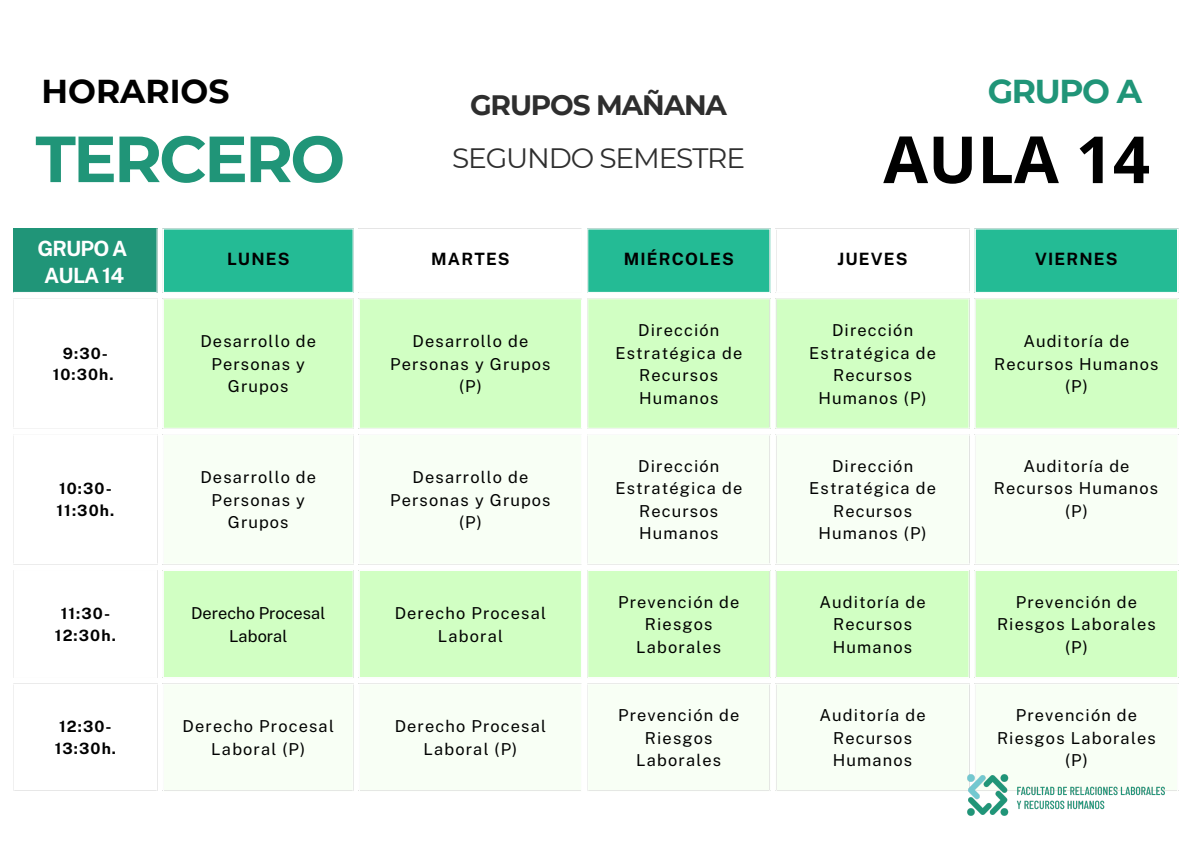
<style>
.page{position:relative;width:1191px;height:843px;background:#fff}
.page>*{position:absolute;margin:0;border:0;box-sizing:border-box;transform-origin:0 0}
.t1{font:700 65px "Montserrat";letter-spacing:-.04em;color:#209578}
.t2{font:700 65px "Open Sans";color:#000}
.t3{font:700 33px "Montserrat";color:#000}
.t4{font:700 33px "Montserrat";letter-spacing:-.04em;color:#209578}
.t5{font:28px "Montserrat";letter-spacing:-.04em;color:#2e2e2e}
.t6{font:700 28px "Montserrat";letter-spacing:-.04em;color:#2e2e2e}
.t7{font:700 21px "Public Sans";letter-spacing:-.04em;color:#fff}
.t8{font:700 17px "Public Sans";letter-spacing:.07em;color:#000}
.t9{font:16.4px/22.5px "Public Sans";letter-spacing:.07em;color:#000;text-align:center}
.t10{font:16.4px/22.5px "Public Sans";color:#000;text-align:center}
.t11{font:700 15.6px/21.8px "Public Sans";letter-spacing:.07em;color:#000;text-align:center}
</style>
<div class="page">
<div style="left:13px;top:228px;width:145px;height:65px;background:#209578"></div>
<svg style="left:164px;top:228px;width:1012px;height:65px;fill:#24bb95"></svg>
<div style="left:163px;top:298px;width:1014px;height:131px;background:#d1ffc3"></div>
<svg style="left:163px;top:434px;width:1014px;height:357px;fill:#f8fff5"></svg>
<hr style="left:13px;top:292px;width:143px;height:1px;background:#fff">
<hr style="left:163px;top:299px;width:1px;height:128px;background:#fff">
<hr style="left:352px;top:299px;width:1px;height:128px;background:#fff">
<hr style="left:163px;top:427px;width:190px;height:1px;background:#fff">
<hr style="left:359px;top:299px;width:1px;height:128px;background:#fff">
<hr style="left:581px;top:299px;width:1px;height:128px;background:#fff">
<hr style="left:359px;top:427px;width:223px;height:1px;background:#fff">
<hr style="left:587px;top:299px;width:1px;height:128px;background:#fff">
<hr style="left:769px;top:299px;width:1px;height:128px;background:#fff">
<hr style="left:587px;top:427px;width:183px;height:1px;background:#fff">
<hr style="left:775px;top:299px;width:1px;height:128px;background:#fff">
<hr style="left:968px;top:299px;width:1px;height:128px;background:#fff">
<hr style="left:775px;top:427px;width:194px;height:1px;background:#fff">
<hr style="left:974px;top:299px;width:1px;height:128px;background:#fff">
<hr style="left:1176px;top:299px;width:1px;height:128px;background:#fff">
<hr style="left:974px;top:427px;width:203px;height:1px;background:#fff">
<hr style="left:163px;top:435px;width:1px;height:128px;background:#fff">
<hr style="left:352px;top:435px;width:1px;height:128px;background:#fff">
<hr style="left:163px;top:434px;width:190px;height:1px;background:#fff">
<hr style="left:163px;top:563px;width:190px;height:1px;background:#fff">
<hr style="left:359px;top:435px;width:1px;height:128px;background:#fff">
<hr style="left:581px;top:435px;width:1px;height:128px;background:#fff">
<hr style="left:359px;top:434px;width:223px;height:1px;background:#fff">
<hr style="left:359px;top:563px;width:223px;height:1px;background:#fff">
<hr style="left:587px;top:435px;width:1px;height:128px;background:#fff">
<hr style="left:769px;top:435px;width:1px;height:128px;background:#fff">
<hr style="left:587px;top:434px;width:183px;height:1px;background:#fff">
<hr style="left:587px;top:563px;width:183px;height:1px;background:#fff">
<hr style="left:775px;top:435px;width:1px;height:128px;background:#fff">
<hr style="left:968px;top:435px;width:1px;height:128px;background:#fff">
<hr style="left:775px;top:434px;width:194px;height:1px;background:#fff">
<hr style="left:775px;top:563px;width:194px;height:1px;background:#fff">
<hr style="left:974px;top:435px;width:1px;height:128px;background:#fff">
<hr style="left:1176px;top:435px;width:1px;height:128px;background:#fff">
<hr style="left:974px;top:434px;width:203px;height:1px;background:#fff">
<hr style="left:974px;top:563px;width:203px;height:1px;background:#fff">
<hr style="left:163px;top:570px;width:1px;height:106px;background:#fff">
<hr style="left:352px;top:570px;width:1px;height:106px;background:#fff">
<hr style="left:163px;top:569px;width:190px;height:1px;background:#fff">
<hr style="left:163px;top:676px;width:190px;height:1px;background:#fff">
<hr style="left:359px;top:570px;width:1px;height:106px;background:#fff">
<hr style="left:581px;top:570px;width:1px;height:106px;background:#fff">
<hr style="left:359px;top:569px;width:223px;height:1px;background:#fff">
<hr style="left:359px;top:676px;width:223px;height:1px;background:#fff">
<hr style="left:587px;top:570px;width:1px;height:106px;background:#fff">
<hr style="left:769px;top:570px;width:1px;height:106px;background:#fff">
<hr style="left:587px;top:569px;width:183px;height:1px;background:#fff">
<hr style="left:587px;top:676px;width:183px;height:1px;background:#fff">
<hr style="left:775px;top:570px;width:1px;height:106px;background:#fff">
<hr style="left:968px;top:570px;width:1px;height:106px;background:#fff">
<hr style="left:775px;top:569px;width:194px;height:1px;background:#fff">
<hr style="left:775px;top:676px;width:194px;height:1px;background:#fff">
<hr style="left:974px;top:570px;width:1px;height:106px;background:#fff">
<hr style="left:1176px;top:570px;width:1px;height:106px;background:#fff">
<hr style="left:974px;top:569px;width:203px;height:1px;background:#fff">
<hr style="left:974px;top:676px;width:203px;height:1px;background:#fff">
<hr style="left:163px;top:684px;width:1px;height:106px;background:#fff">
<hr style="left:352px;top:684px;width:1px;height:106px;background:#fff">
<hr style="left:163px;top:683px;width:190px;height:1px;background:#fff">
<hr style="left:163px;top:790px;width:190px;height:1px;background:#fff">
<hr style="left:359px;top:684px;width:1px;height:106px;background:#fff">
<hr style="left:581px;top:684px;width:1px;height:106px;background:#fff">
<hr style="left:359px;top:683px;width:223px;height:1px;background:#fff">
<hr style="left:359px;top:790px;width:223px;height:1px;background:#fff">
<hr style="left:587px;top:684px;width:1px;height:106px;background:#fff">
<hr style="left:769px;top:684px;width:1px;height:106px;background:#fff">
<hr style="left:587px;top:683px;width:183px;height:1px;background:#fff">
<hr style="left:587px;top:790px;width:183px;height:1px;background:#fff">
<hr style="left:775px;top:684px;width:1px;height:106px;background:#fff">
<hr style="left:968px;top:684px;width:1px;height:106px;background:#fff">
<hr style="left:775px;top:683px;width:194px;height:1px;background:#fff">
<hr style="left:775px;top:790px;width:194px;height:1px;background:#fff">
<hr style="left:974px;top:684px;width:1px;height:106px;background:#fff">
<hr style="left:1176px;top:684px;width:1px;height:106px;background:#fff">
<hr style="left:974px;top:683px;width:203px;height:1px;background:#fff">
<hr style="left:974px;top:790px;width:203px;height:1px;background:#fff">
<hr style="left:156px;top:228px;width:2px;height:65px;background:#fff">
<hr style="left:352px;top:229px;width:1px;height:63px;background:#fff">
<hr style="left:163px;top:228px;width:190px;height:1px;background:#fff">
<hr style="left:163px;top:292px;width:190px;height:1px;background:#fff">
<hr style="left:359px;top:229px;width:1px;height:63px;background:#fff">
<hr style="left:581px;top:229px;width:1px;height:63px;background:#fff">
<hr style="left:359px;top:228px;width:223px;height:1px;background:#fff">
<hr style="left:359px;top:292px;width:223px;height:1px;background:#fff">
<hr style="left:587px;top:229px;width:1px;height:63px;background:#fff">
<hr style="left:769px;top:229px;width:1px;height:63px;background:#fff">
<hr style="left:587px;top:228px;width:183px;height:1px;background:#fff">
<hr style="left:587px;top:292px;width:183px;height:1px;background:#fff">
<hr style="left:775px;top:229px;width:1px;height:63px;background:#fff">
<hr style="left:968px;top:229px;width:1px;height:63px;background:#fff">
<hr style="left:775px;top:228px;width:194px;height:1px;background:#fff">
<hr style="left:775px;top:292px;width:194px;height:1px;background:#fff">
<hr style="left:974px;top:229px;width:1px;height:63px;background:#fff">
<hr style="left:974px;top:228px;width:203px;height:1px;background:#fff">
<hr style="left:974px;top:292px;width:203px;height:1px;background:#fff">
<hr style="left:163px;top:298px;width:190px;height:1px;background:#fff">
<hr style="left:359px;top:298px;width:223px;height:1px;background:#fff">
<hr style="left:587px;top:298px;width:183px;height:1px;background:#fff">
<hr style="left:775px;top:298px;width:194px;height:1px;background:#fff">
<hr style="left:974px;top:298px;width:203px;height:1px;background:#fff">
<img style="left:967px;top:774px;width:197px;height:41px">
<p class="t3" style="left:42px;top:71px;width:189px">HORARIOS</p>
<p class="t4" style="left:987px;top:71px;width:156px">GRUPO A</p>
<p class="t2" style="left:883px;top:114px;width:268px">AULA 14</p>
<p class="t6" style="left:470px;top:88px;width:258px">GRUPOS MAÑANA</p>
<p class="t1" style="left:36px;top:119px;width:311px">TERCERO</p>
<p class="t5" style="left:452px;top:141px;width:294px">SEGUNDO SEMESTRE</p>
<p class="t7" style="left:37px;top:236px;width:91px">GRUPO A</p>
<p class="t7" style="left:44px;top:263px;width:81px">AULA 14</p>
<h1 class="t11" style="left:53px;top:342px;width:63px">9:30-<br>10:30h.</h1>
<p class="t11" style="left:57px;top:477px;width:59px;text-align:left">10:30-<br>11:30h.</p>
<h2 class="t8" style="left:227px;top:249px;width:64px">LUNES</h2>
<h1 class="t8" style="left:431px;top:249px;width:80px">MARTES</h1>
<h3 class="t8" style="left:623px;top:249px;width:112px">MIÉRCOLES</h3>
<h4 class="t8" style="left:837px;top:249px;width:72px">JUEVES</h4>
<h2 class="t8" style="left:1035px;top:249px;width:84px">VIERNES</h2>
<p class="t9" style="left:200px;top:330px;width:117px">Desarrollo de<br>Personas y<br>Grupos</p>
<p class="t9" style="left:390px;top:330px;width:162px">Desarrollo de<br>Personas y Grupos (P)</p>
<p class="t9" style="left:615px;top:319px;width:128px">Dirección<br>Estratégica de<br>Recursos<br>Humanos</p>
<p class="t9" style="left:809px;top:319px;width:128px">Dirección<br>Estratégica de<br>Recursos<br>Humanos (P)</p>
<p class="t9" style="left:994px;top:330px;width:166px">Auditoría de<br>Recursos Humanos (P)</p>
<p class="t9" style="left:200px;top:466px;width:117px">Desarrollo de<br>Personas y<br>Grupos</p>
<p class="t9" style="left:390px;top:466px;width:162px">Desarrollo de<br>Personas y Grupos (P)</p>
<p class="t9" style="left:615px;top:454px;width:128px">Dirección<br>Estratégica de<br>Recursos<br>Humanos</p>
<p class="t9" style="left:809px;top:454px;width:128px">Dirección<br>Estratégica de<br>Recursos<br>Humanos (P)</p>
<p class="t9" style="left:993px;top:454px;width:166px">Auditoría de<br>Recursos Humanos</p>
<p class="t9" style="left:1064px;top:499px;width:24px">(P)</p>
<p class="t11" style="left:55px;top:602px;width:62px">11:30-<br>12:30h.</p>
<p class="t10" style="left:191px;top:601px;width:136px">Derecho Procesal<br>Laboral</p>
<p class="t9" style="left:395px;top:601px;width:153px">Derecho Procesal<br>Laboral</p>
<p class="t9" style="left:618px;top:590px;width:123px">Prevención de<br>Riesgos<br>Laborales</p>
<p class="t9" style="left:819px;top:590px;width:108px">Auditoría de<br>Recursos<br>Humanos</p>
<p class="t9" style="left:996px;top:590px;width:160px">Prevención de<br>Riesgos Laborales (P)</p>
<p class="t11" style="left:55px;top:715px;width:63px;text-align:left">12:30-<br>13:30h.</p>
<p class="t9" style="left:182px;top:715px;width:153px">Derecho Procesal<br>Laboral (P)</p>
<p class="t9" style="left:395px;top:715px;width:153px">Derecho Procesal<br>Laboral (P)</p>
<p class="t9" style="left:618px;top:703px;width:123px">Prevención de<br>Riesgos<br>Laborales</p>
<p class="t9" style="left:819px;top:703px;width:108px">Auditoría de<br>Recursos<br>Humanos</p>
<p class="t9" style="left:996px;top:703px;width:160px">Prevención de<br>Riesgos Laborales (P)</p>
</div>
